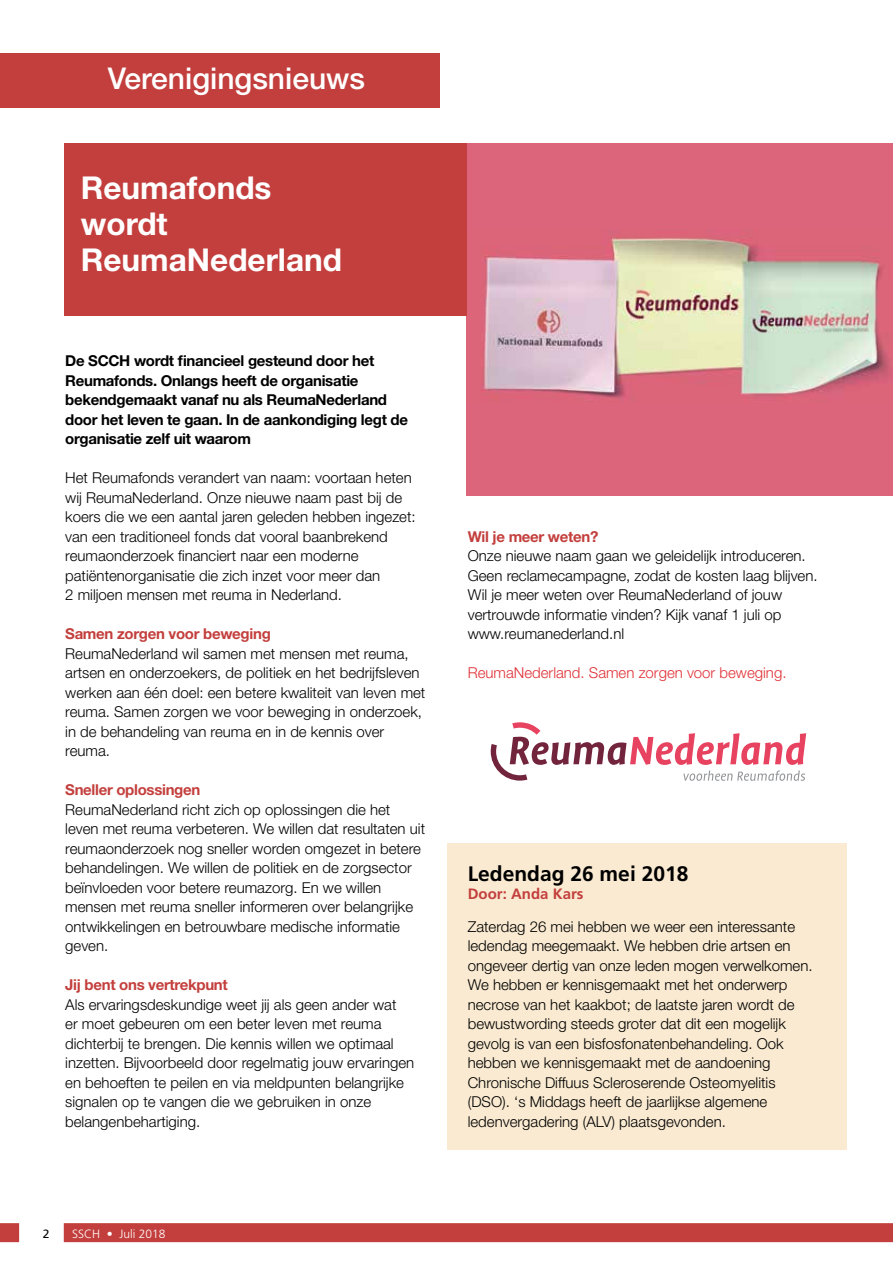
<style>
.page{position:relative;width:893px;height:1263px;background:#fff}
.page>*{position:absolute;margin:0;border:0;box-sizing:border-box;transform-origin:0 0}
.t1{font:700 31.5px/36px "Helvetica Neue LT Std";color:#fff}
.t2{font:500 30px "Helvetica Neue LT Std";color:#fff}
.t3{font:700 21px "Frutiger LT Std";color:#000}
.t4{font:300 15px/19.5px "Helvetica Neue LT Std";color:#000}
.t5{font:700 15px/19.5px "Helvetica Neue LT Std";letter-spacing:-.02em;color:#000}
.t6{font:700 15px "Helvetica Neue LT Std";letter-spacing:-.02em;color:#c33f3d}
.t7{font:300 15px "Helvetica Neue LT Std";color:#e03136}
.t8{font:700 15px "Frutiger LT Std";color:#c33f3d}
.t9{font:300 12px "Frutiger LT Std";color:#fff}
.s1{font-weight:400;color:#000}
.s2{font-weight:400}
</style>
<div class="page">
<div style="left:447px;top:843px;width:400px;height:306px;background:#f9ead1"></div>
<div style="left:466px;top:143px;width:427px;height:353px;background:#dc657b"></div>
<img style="left:466px;top:230px;width:424px;height:169px">
<svg style="left:491px;top:722px;width:315px;height:59px"></svg>
<div style="left:0;top:54px;width:440px;height:54px;background:#c33f3d"></div>
<svg style="left:0;top:1223px;width:893px;height:19px;background:#c64a48"></svg>
<div style="left:64px;top:143px;width:402px;height:173px;background:#c33f3d"></div>
<h2 class="t2" style="left:108px;top:60px;width:259px">Verenigingsnieuws</h2>
<h1 class="t1" style="left:81px;top:169px;width:263px">Reumafonds wordt<br>ReumaNederland</h1>
<p class="t5" style="left:65px;top:351px;width:344px">De SCCH wordt financieel gesteund door het Reumafonds. Onlangs heeft de organisatie bekendgemaakt vanaf nu als ReumaNederland door het leven te gaan. In de aankondiging legt de organisatie zelf uit waarom</p>
<p class="t4" style="left:65px;top:468px;width:352px">Het Reumafonds verandert van naam: voortaan heten wij ReumaNederland. Onze nieuwe naam past bij de koers die we een aantal jaren geleden hebben ingezet: van een traditioneel fonds dat vooral baanbrekend reumaonderzoek financiert naar een moderne patiëntenorganisatie die zich inzet voor meer dan<br>2 miljoen mensen met reuma in Nederland.</p>
<p class="t6" style="left:65px;top:624px;width:207px">Samen zorgen voor beweging</p>
<p class="t4" style="left:65px;top:643px;width:362px">ReumaNederland wil samen met mensen met reuma, artsen en onderzoekers, de politiek en het bedrijfsleven werken aan één doel: een betere kwaliteit van leven met reuma. Samen zorgen we voor beweging in onderzoek, in de behandeling van reuma en in de kennis over reuma.</p>
<p class="t6" style="left:65px;top:780px;width:137px">Sneller oplossingen</p>
<p class="t4" style="left:65px;top:799px;width:361px">ReumaNederland richt zich op oplossingen die het leven met reuma verbeteren. We willen dat resultaten uit reumaonderzoek nog sneller worden omgezet in betere behandelingen. We willen de politiek en de zorgsector beïnvloeden voor betere reumazorg. En we willen mensen met reuma sneller informeren over belangrijke ontwikkelingen en betrouwbare medische informatie geven.</p>
<p class="t6" style="left:65px;top:975px;width:164px">Jij bent ons vertrekpunt</p>
<p class="t4" style="left:65px;top:994px;width:351px">Als ervaringsdeskundige weet jij als geen ander wat<br>er moet gebeuren om een beter leven met reuma dichterbij te brengen. Die kennis willen we optimaal inzetten. Bijvoorbeeld door regelmatig jouw ervaringen en behoeften te peilen en via meldpunten belangrijke signalen op te vangen die we gebruiken in onze belangenbehartiging.</p>
<p class="t9" style="left:43px;top:1227px;width:124px"><span class="s1">2</span> SSCH <span class="s2">•</span> Juli 2018</p>
<p class="t6" style="left:468px;top:527px;width:132px">Wil je meer weten?</p>
<p class="t4" style="left:468px;top:546px;width:351px">Onze nieuwe naam gaan we geleidelijk introduceren.<br>Geen reclamecampagne, zodat de kosten laag blijven.<br>Wil je meer weten over ReumaNederland of jouw vertrouwde informatie vinden? Kijk vanaf 1 juli op www.reumanederland.nl</p>
<p class="t7" style="left:468px;top:663px;width:320px">ReumaNederland. Samen zorgen voor beweging.</p>
<h3 class="t3" style="left:468px;top:861px;width:222px">Ledendag 26 mei 2018</h3>
<p class="t8" style="left:468px;top:885px;width:117px">Door: Anda Kars</p>
<p class="t4" style="left:468px;top:916px;width:346px">Zaterdag 26 mei hebben we weer een interessante ledendag meegemaakt. We hebben drie artsen en ongeveer dertig van onze leden mogen verwelkomen.<br>We hebben er kennisgemaakt met het onderwerp necrose van het kaakbot; de laatste jaren wordt de bewustwording steeds groter dat dit een mogelijk gevolg is van een bisfosfonatenbehandeling. Ook hebben we kennisgemaakt met de aandoening Chronische Diffuus Scleroserende Osteomyelitis (DSO). ‘s Middags heeft de jaarlijkse algemene ledenvergadering (ALV) plaatsgevonden.</p>
</div>
